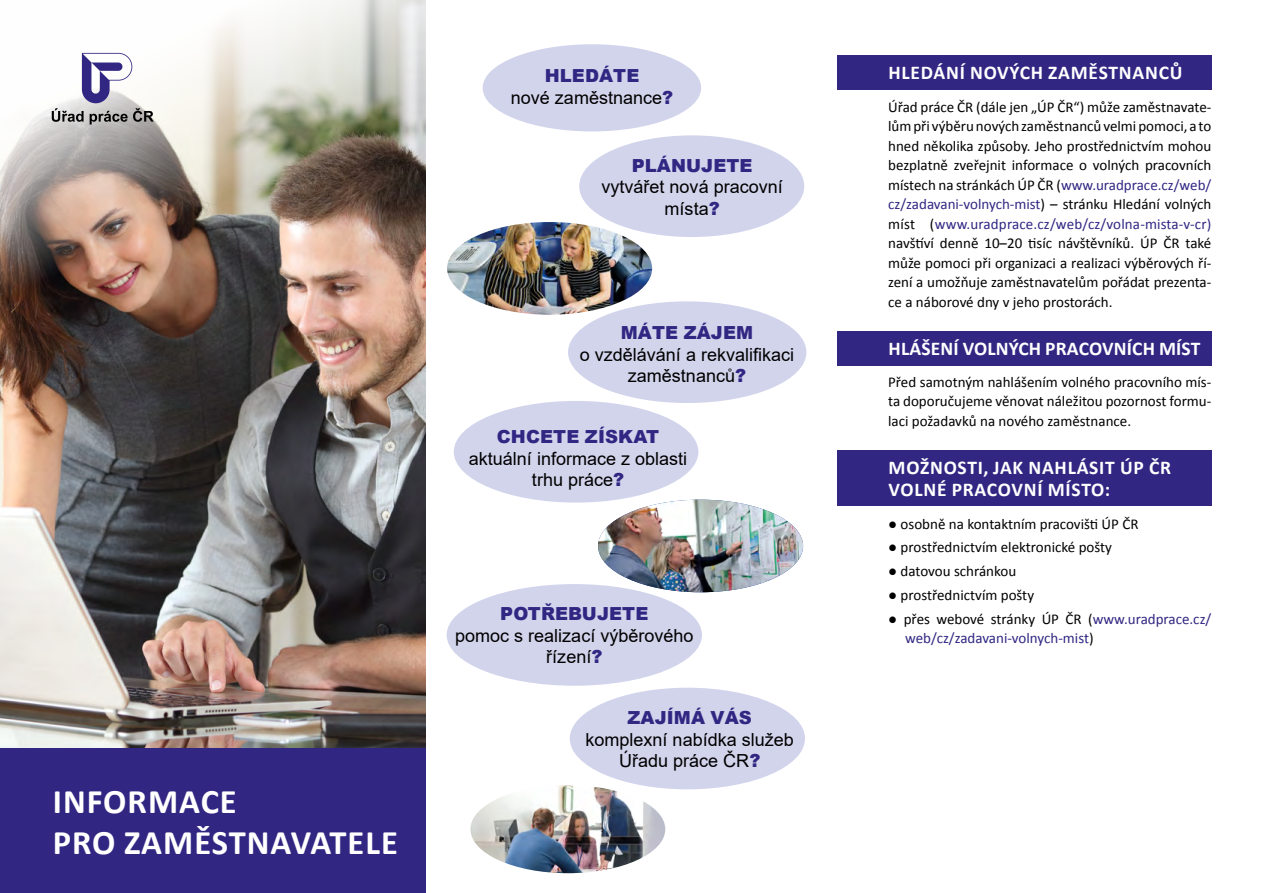
<style>
.page{position:relative;width:1263px;height:893px;background:#fff}
.page>*{position:absolute;margin:0;border:0;box-sizing:border-box;transform-origin:0 0}
.t1{font:700 34.5px/40.5px "Calibri";letter-spacing:.03em;color:#fff}
.t2{font:700 19.5px/22.5px "Calibri";letter-spacing:.035em;color:#fff}
.t3{font:700 19.5px "Calibri";letter-spacing:.01em;color:#fff}
.t4{font:18px/21.6px "Arial";color:#000;text-align:center}
.t5{font:900 18px "Arial";letter-spacing:.005em;color:#312783}
.t6{font:15px/19.5px "Calibri";color:#000;text-align:justify}
.t7{font:15px/19.5px "Calibri";color:#312783}
.s1{font-weight:900;color:#312783}
.s2{color:#312783}
.s3{color:#000}
</style>
<div class="page">
<img style="left:0;top:0;width:425px;height:748px">
<div style="left:0;top:748px;width:425px;height:145px;background:#312783"></div>
<svg style="left:52px;top:53px;width:102px;height:72px"></svg>
<div style="left:837px;top:450px;width:374px;height:55px;background:#312783"></div>
<div style="left:837px;top:331px;width:374px;height:34px;background:#312783"></div>
<div style="left:837px;top:55px;width:374px;height:34px;background:#312783"></div>
<div style="left:483px;top:44px;width:218px;height:87px;background:#d2d4ec;border-radius:50%"></div>
<div style="left:579px;top:135px;width:225px;height:102px;background:#d2d4ec;border-radius:50%"></div>
<div style="left:568px;top:301px;width:238px;height:102px;background:#d2d4ec;border-radius:50%"></div>
<div style="left:454px;top:401px;width:244px;height:102px;background:#d2d4ec;border-radius:50%"></div>
<div style="left:447px;top:584px;width:255px;height:102px;background:#d2d4ec;border-radius:50%"></div>
<div style="left:570px;top:688px;width:235px;height:101px;background:#d2d4ec;border-radius:50%"></div>
<img style="left:598px;top:500px;width:205px;height:92px">
<img style="left:447px;top:222px;width:205px;height:93px">
<img style="left:470px;top:785px;width:195px;height:88px">
<h1 class="t1" style="left:53px;top:782px;width:347px">INFORMACE<br>PRO ZAMĚSTNAVATELE</h1>
<p class="t4" style="left:511px;top:65px;width:164px"><span class="s1">HLEDÁTE<br></span>nové zaměstnance<span class="s1">?</span></p>
<p class="t5" style="left:632px;top:152px;width:122px">PLÁNUJETE</p>
<p class="t4" style="left:601px;top:176px;width:183px">vytvářet nová pracovní místa<span class="s1">?</span></p>
<p class="t5" style="left:621px;top:320px;width:134px">MÁTE ZÁJEM</p>
<p class="t4" style="left:580px;top:343px;width:216px">o vzdělávání a rekvalifikaci zaměstnanců<span class="s1">?</span></p>
<p class="t5" style="left:497px;top:424px;width:164px">CHCETE ZÍSKAT</p>
<p class="t4" style="left:469px;top:448px;width:220px">aktuální informace z oblasti trhu práce<span class="s1">?</span></p>
<p class="t5" style="left:500px;top:601px;width:150px">POTŘEBUJETE</p>
<p class="t4" style="left:455px;top:625px;width:240px">pomoc s realizací výběrového řízení<span class="s1">?</span></p>
<p class="t5" style="left:627px;top:704px;width:126px">ZAJÍMÁ VÁS</p>
<p class="t4" style="left:585px;top:728px;width:210px">komplexní nabídka služeb<br>Úřadu práce ČR<span class="s1">?</span></p>
<h2 class="t2" style="left:888px;top:62px;width:295px">HLEDÁNÍ NOVÝCH ZAMĚSTNANCŮ</h2>
<p class="t6" style="left:888px;top:97px;width:325px">Úřad práce ČR (dále jen „ÚP ČR“) může zaměstnavate&shy;lům při výběru nových zaměstnanců velmi pomoci, a to hned několika způsoby. Jeho prostřednictvím mohou bezplatně zveřejnit informace o volných pracovních místech na stránkách ÚP ČR (<span class="s2">www.uradprace.cz/web/ cz/zadavani-volnych-mist</span>) – stránku Hledání volných míst (<span class="s2">www.uradprace.cz/web/cz/volna-mista-v-cr) </span>navštíví denně 10–20 tisíc návštěvníků. ÚP ČR také může pomoci při organizaci a realizaci výběrových ří&shy;zení a umožňuje zaměstnavatelům pořádat prezenta&shy;ce a náborové dny v jeho prostorách.</p>
<h2 class="t3" style="left:888px;top:336px;width:313px">HLÁŠENÍ VOLNÝCH PRACOVNÍCH MÍST</h2>
<p class="t6" style="left:888px;top:372px;width:325px">Před samotným nahlášením volného pracovního mís&shy;ta doporučujeme věnovat náležitou pozornost formu&shy;laci požadavků na nového zaměstnance.</p>
<h2 class="t2" style="left:888px;top:456px;width:284px">MOŽNOSTI, JAK NAHLÁSIT ÚP ČR<br>VOLNÉ PRACOVNÍ MÍSTO:</h2>
<p class="t6" style="left:888px;top:514px;width:252px">● osobně na kontaktním pracovišti ÚP ČR</p>
<p class="t6" style="left:888px;top:538px;width:225px">● prostřednictvím elektronické pošty</p>
<p class="t6" style="left:888px;top:562px;width:130px">● datovou schránkou</p>
<p class="t6" style="left:888px;top:585px;width:147px">● prostřednictvím pošty</p>
<p class="t7" style="left:905px;top:609px;width:308px;text-indent:-17px"><span class="s3">● přes webové stránky ÚP ČR (</span>www.uradprace.cz/ web/cz/zadavani-volnych-mist<span class="s3">)</span></p>
</div>
